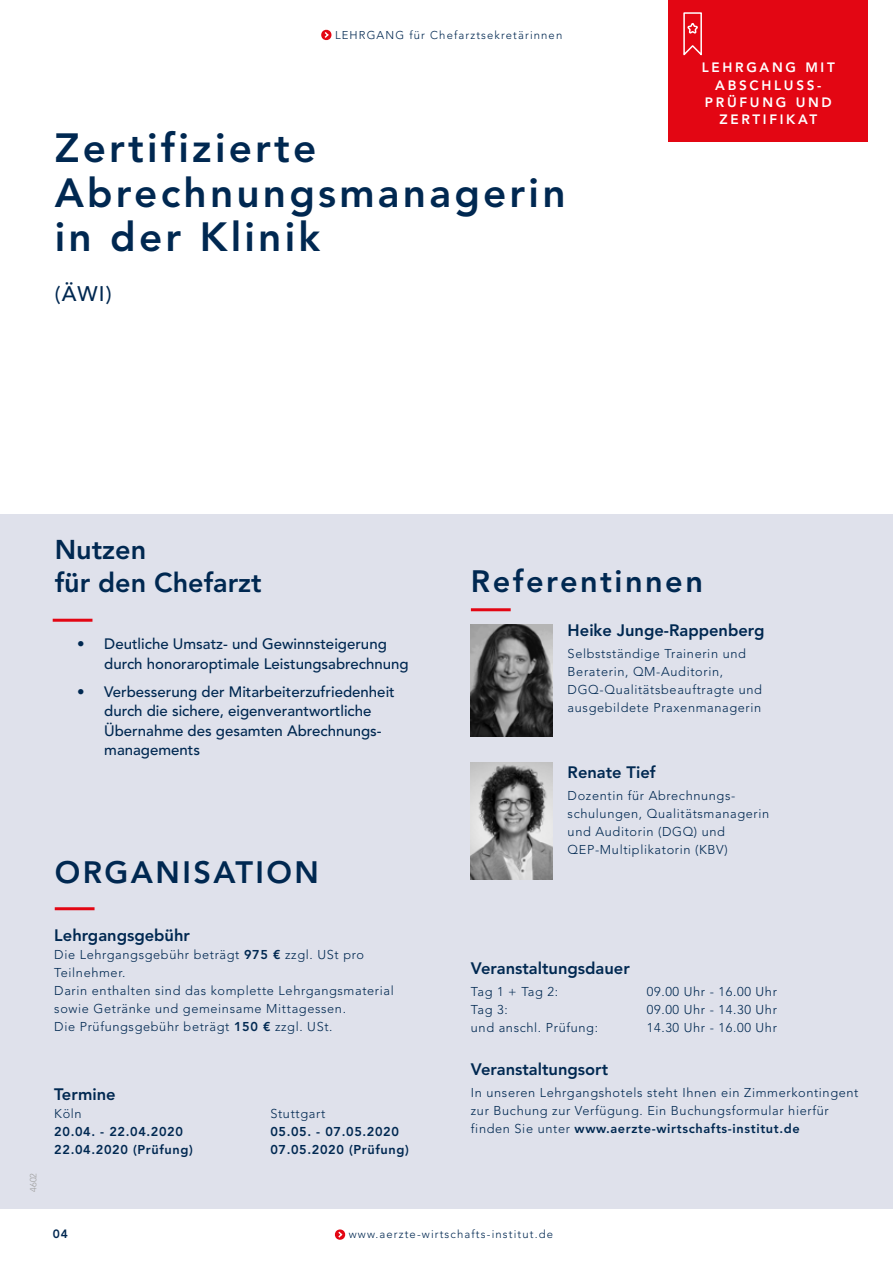
<style>
.page{position:relative;width:893px;height:1263px;background:#fff}
.page>*{position:absolute;margin:0;border:0;box-sizing:border-box;transform-origin:0 0}
.t1{font:800 40.5px/44.1px "Avenir LT Std";letter-spacing:.08em;color:#002851}
.t2{font:800 30.75px "Avenir LT Std";letter-spacing:.08em;color:#002851}
.t3{font:800 27px/33px "Avenir LT Std";color:#002851}
.t4{font:500 21px "Avenir LT Std";color:#002851}
.t5{font:800 16.5px "Avenir LT Std";color:#002851}
.t6{font:500 15px/19.5px "Avenir LT Std";color:#002851}
.t7{font:800 13.5px/17.2px "Avenir LT Std";letter-spacing:.2em;color:#fff;text-align:center}
.t8{font:300 12.75px/18px "Avenir LT Std";letter-spacing:.05em;color:#002851}
.t9{font:800 12.75px "Avenir LT Std";letter-spacing:.05em;color:#002851}
.t10{font:800 12px "Avenir LT Std";color:#002851}
.t11{font:300 11.25px "Avenir LT Std";letter-spacing:.1em;color:#002851}
.t12{font:300 9px "Avenir LT Std";color:#9d9d9c}
.s1{font-weight:800}
</style>
<div class="page">
<div style="left:0;top:515px;width:893px;height:694px;background:#dfe1eb"></div>
<hr style="left:55px;top:907px;width:40px;height:3px;background:#e30613">
<div style="left:668px;top:0;width:199px;height:141px;background:#e30613"></div>
<svg style="left:683px;top:12px;width:19px;height:44px"></svg>
<hr style="left:53px;top:619px;width:39px;height:3px;background:#e30613">
<hr style="left:471px;top:608px;width:40px;height:3px;background:#e30613">
<img style="left:471px;top:762px;width:81px;height:117px">
<img style="left:471px;top:624px;width:81px;height:113px">
<svg style="left:321px;top:29px;width:11px;height:12px"></svg>
<svg style="left:334px;top:1229px;width:12px;height:11px"></svg>
<p class="t11" style="left:335px;top:29px;width:229px">LEHRGANG für Chefarztsekretärinnen</p>
<h1 class="t1" style="left:55px;top:126px;width:512px">Zertifizierte<br>Abrechnungsmanagerin in der Klinik</h1>
<h3 class="t4" style="left:55px;top:282px;width:59px">(ÄWI)</h3>
<p class="t7" style="left:702px;top:59px;width:134px">LEHRGANG MIT<br>ABSCHLUSS-<br>PRÜFUNG UND<br>ZERTIFIKAT</p>
<h3 class="t3" style="left:55px;top:533px;width:209px">Nutzen<br>für den Chefarzt</h3>
<p class="t6" style="left:104px;top:635px;width:306px;text-indent:-27px">• Deutliche Umsatz- und Gewinnsteigerung durch honoraroptimale Leistungsabrechnung</p>
<p class="t6" style="left:104px;top:682px;width:292px;text-indent:-27px">• Verbesserung der Mitarbeiterzufriedenheit durch die sichere, eigenverantwortliche Übernahme des gesamten Abrechnungs&shy;managements</p>
<h2 class="t2" style="left:55px;top:854px;width:266px">ORGANISATION</h2>
<h2 class="t2" style="left:471px;top:563px;width:234px">Referentinnen</h2>
<p class="t5" style="left:568px;top:621px;width:198px">Heike Junge-Rappenberg</p>
<p class="t8" style="left:568px;top:645px;width:196px">Selbstständige Trainerin und<br>Beraterin, QM-Auditorin,<br>DGQ-Qualitätsbeauftragte und ausgebildete Praxenmanagerin</p>
<p class="t5" style="left:568px;top:762px;width:90px">Renate Tief</p>
<p class="t8" style="left:568px;top:787px;width:203px">Dozentin für Abrechnungs&shy;schulungen, Qualitätsmanagerin und Auditorin (DGQ) und<br>QEP-Multiplikatorin (KBV)</p>
<p class="t12" style="left:28px;top:1192px;width:20px;rotate:-90deg">4602</p>
<p class="t5" style="left:54px;top:926px;width:137px">Lehrgangsgebühr</p>
<p class="t8" style="left:54px;top:946px;width:341px">Die Lehrgangsgebühr beträgt <span class="s1">975 €</span> zzgl. USt pro Teilnehmer.<br>Darin enthalten sind das komplette Lehrgangsmaterial sowie Getränke und gemeinsame Mittagessen.<br>Die Prüfungsgebühr beträgt <span class="s1">150 €</span> zzgl. USt.</p>
<p class="t5" style="left:54px;top:1085px;width:63px">Termine</p>
<p class="t8" style="left:54px;top:1105px;width:29px">Köln</p>
<p class="t8" style="left:270px;top:1105px;width:56px">Stuttgart</p>
<p class="t9" style="left:54px;top:1124px;width:130px">20.04. - 22.04.2020</p>
<p class="t9" style="left:270px;top:1124px;width:130px">05.05. - 07.05.2020</p>
<p class="t9" style="left:54px;top:1142px;width:140px">22.04.2020 (Prüfung)</p>
<p class="t9" style="left:270px;top:1142px;width:140px">07.05.2020 (Prüfung)</p>
<p class="t5" style="left:471px;top:958px;width:160px">Veranstaltungsdauer</p>
<p class="t8" style="left:471px;top:982px;width:89px">Tag 1 + Tag 2:</p>
<p class="t8" style="left:647px;top:982px;width:132px">09.00 Uhr - 16.00 Uhr</p>
<p class="t8" style="left:471px;top:1000px;width:38px">Tag 3:</p>
<p class="t8" style="left:647px;top:1000px;width:132px">09.00 Uhr - 14.30 Uhr</p>
<p class="t8" style="left:471px;top:1018px;width:129px">und anschl. Prüfung:</p>
<p class="t8" style="left:647px;top:1018px;width:132px">14.30 Uhr - 16.00 Uhr</p>
<p class="t5" style="left:471px;top:1059px;width:139px">Veranstaltungsort</p>
<p class="t8" style="left:471px;top:1084px;width:389px">In unseren Lehrgangshotels steht Ihnen ein Zimmerkontingent zur Buchung zur Verfügung. Ein Buchungsformular hierfür finden Sie unter <span class="s1">www.aerzte-wirtschafts-institut.de</span></p>
<p class="t10" style="left:53px;top:1227px;width:17px">04</p>
<p class="t11" style="left:349px;top:1227px;width:206px">www.aerzte-wirtschafts-institut.de</p>
</div>
